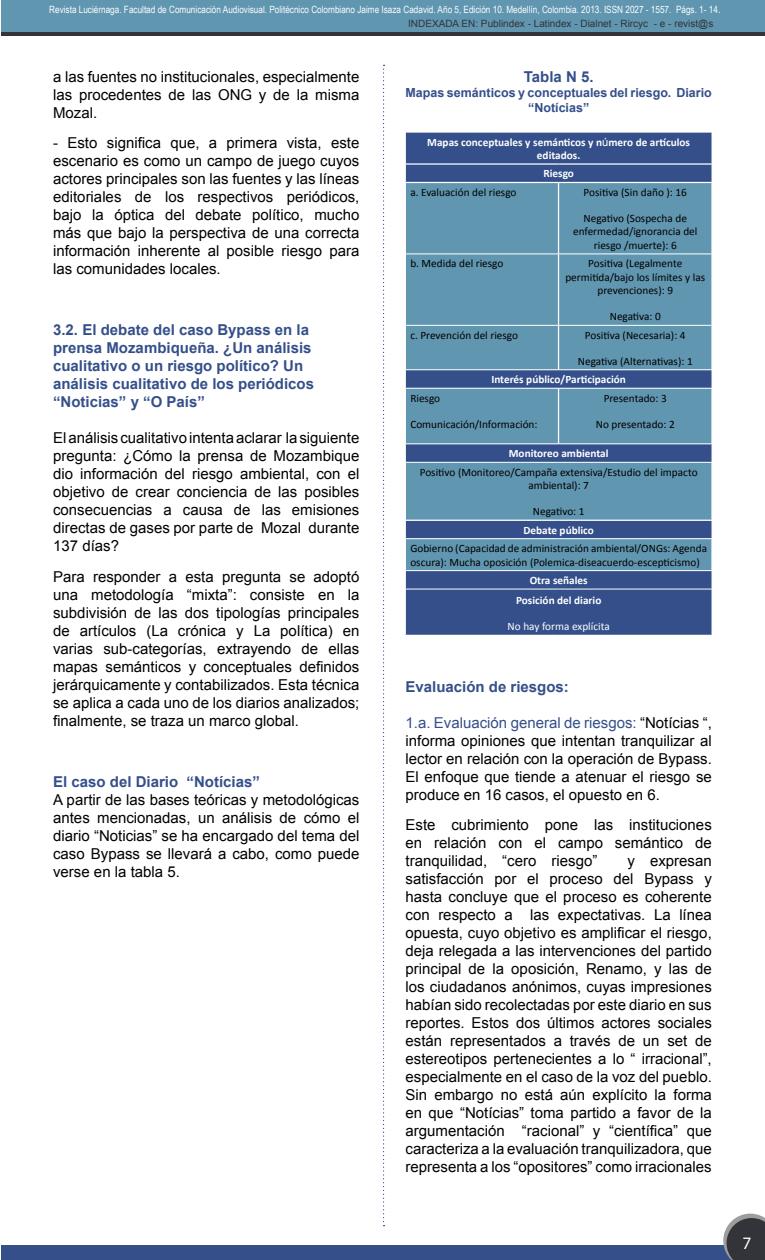
<style>
.page{position:relative;width:765px;height:1260px;background:#fff}
.page>*{position:absolute;margin:0;border:0;box-sizing:border-box;transform-origin:0 0}
.t1{font:17.5px "Myriad Pro";color:#fff}
.t2{font:15px/18px "Arial";color:#000;text-align:justify}
.t3{font:700 15px/18px "Arial";color:#344f8a}
.t4{font:700 12.5px/15px "Arial";color:#344f8a;text-align:center}
.t5{font:11.25px/13.5px "Calibri";color:#000;text-align:center}
.t6{font:700 11.25px/13.5px "Calibri";color:#fff;text-align:center}
.t7{font:11.25px "Calibri";color:#fff}
.t8{font:10px "Arial Narrow";color:#fafdff}
.t9{font:10px "Arial";color:#33333a}
.s1{font-size:11.25px}
.s2{font-family:"Arial";font-weight:400}
.s3{color:#344f8a}
</style>
<div class="page">
<div style="left:1px;top:1245px;width:736px;height:14px;background:#344f8a"></div>
<div style="left:1px;top:0;width:764px;height:36px;background:#6196b0"></div>
<hr style="left:1px;top:32px;width:764px;height:4px;background:#33333a">
<svg style="left:723px;top:1214px;width:42px;height:46px;background:#54555c"></svg>
<svg style="left:383px;top:65px;width:2px;height:1161px"></svg>
<div style="left:406px;top:133px;width:306px;height:502px;background:#344f8a"></div>
<svg style="left:406px;top:183px;width:306px;height:387px;background:#5c8dab"></svg>
<svg style="left:405px;top:164px;width:1px;height:18px"></svg>
<hr style="left:406px;top:163px;width:153px;height:2px;background:#fff">
<hr style="left:559px;top:163px;width:153px;height:2px;background:#fff">
<svg style="left:405px;top:370px;width:1px;height:18px"></svg>
<svg style="left:405px;top:445px;width:1px;height:17px"></svg>
<svg style="left:405px;top:521px;width:1px;height:17px"></svg>
<svg style="left:405px;top:571px;width:1px;height:18px"></svg>
<hr style="left:405px;top:589px;width:154px;height:1px;background:#fff">
<hr style="left:559px;top:589px;width:153px;height:1px;background:#fff">
<hr style="left:405px;top:182px;width:154px;height:1px;background:#fff">
<hr style="left:559px;top:182px;width:154px;height:1px;background:#fff">
<hr style="left:558px;top:183px;width:1px;height:71px;background:#fff">
<hr style="left:711px;top:183px;width:2px;height:71px;background:#fff">
<hr style="left:558px;top:254px;width:1px;height:71px;background:#fff">
<hr style="left:711px;top:254px;width:2px;height:71px;background:#fff">
<hr style="left:558px;top:326px;width:1px;height:43px;background:#fff">
<hr style="left:711px;top:325px;width:2px;height:44px;background:#fff">
<hr style="left:406px;top:254px;width:153px;height:1px;background:#fff">
<hr style="left:559px;top:254px;width:152px;height:1px;background:#fff">
<hr style="left:406px;top:325px;width:153px;height:1px;background:#fff">
<hr style="left:559px;top:325px;width:152px;height:1px;background:#fff">
<hr style="left:405px;top:369px;width:154px;height:1px;background:#fff">
<hr style="left:559px;top:369px;width:154px;height:1px;background:#fff">
<hr style="left:405px;top:388px;width:154px;height:1px;background:#fff">
<hr style="left:559px;top:388px;width:154px;height:1px;background:#fff">
<hr style="left:558px;top:389px;width:1px;height:55px;background:#fff">
<hr style="left:711px;top:389px;width:2px;height:55px;background:#fff">
<hr style="left:405px;top:444px;width:154px;height:1px;background:#fff">
<hr style="left:559px;top:444px;width:154px;height:1px;background:#fff">
<hr style="left:405px;top:462px;width:154px;height:1px;background:#fff">
<hr style="left:559px;top:462px;width:154px;height:1px;background:#fff">
<hr style="left:711px;top:463px;width:2px;height:57px;background:#fff">
<hr style="left:405px;top:520px;width:154px;height:1px;background:#fff">
<hr style="left:559px;top:520px;width:154px;height:1px;background:#fff">
<hr style="left:405px;top:538px;width:154px;height:1px;background:#fff">
<hr style="left:559px;top:538px;width:154px;height:1px;background:#fff">
<hr style="left:711px;top:539px;width:2px;height:31px;background:#fff">
<hr style="left:405px;top:570px;width:154px;height:1px;background:#fff">
<hr style="left:559px;top:570px;width:154px;height:1px;background:#fff">
<p class="t8" style="left:49px;top:3px;width:673px">Revista Luciérnaga. Facultad de Comunicación Audiovisual. Politécnico Colombiano Jaime Isaza Cadavid. Año 5, Edición 10. Medellín, Colombia. 2013. ISSN 2027 - 1557. Págs. 1- 14<span class="s1">.</span></p>
<p class="t9" style="left:408px;top:17px;width:307px">INDEXADA EN: Publindex - Latindex - Dialnet - Rircyc - e - revist@s</p>
<p class="t2" style="left:53px;top:67px;width:308px">a las fuentes no institucionales, especialmente las procedentes de las ONG y de la misma Mozal.</p>
<p class="t2" style="left:53px;top:134px;width:308px">- Esto significa que, a primera vista, este escenario es como un campo de juego cuyos actores principales son las fuentes y las líneas editoriales de los respectivos periódicos, bajo la óptica del debate político, mucho más que bajo la perspectiva de una correcta información inherente al posible riesgo para las comunidades locales.</p>
<p class="t3" style="left:53px;top:321px;width:262px">3.2. El debate del caso Bypass en la prensa Mozambiqueña. ¿Un análisis cualitativo o un riesgo político? Un análisis cualitativo de los periódicos “Noticias” y “O País”</p>
<p class="t2" style="left:53px;top:429px;width:308px">El análisis cualitativo intenta aclarar la siguiente pregunta: ¿Cómo la prensa de Mozambique dio información del riesgo ambiental, con el objetivo de crear conciencia de las posibles consecuencias a causa de las emisiones directas de gases por parte de Mozal durante 137 días?</p>
<p class="t2" style="left:53px;top:567px;width:308px">Para responder a esta pregunta se adoptó una metodología “mixta”: consiste en la subdivisión de las dos tipologías principales de artículos (La crónica y La política) en varias sub-categorías, extrayendo de ellas mapas semánticos y conceptuales definidos jerárquicamente y contabilizados. Esta técnica se aplica a cada uno de los diarios analizados; finalmente, se traza un marco global.</p>
<p class="t3" style="left:53px;top:773px;width:208px">El caso del Diario “Notícias”</p>
<p class="t2" style="left:53px;top:790px;width:308px">A partir de las bases teóricas y metodológicas antes mencionadas, un análisis de cómo el diario “Noticias” se ha encargado del tema del caso Bypass se llevará a cabo, como puede verse en la tabla 5.</p>
<p class="t3" style="left:524px;top:68px;width:71px">Tabla N 5.</p>
<p class="t4" style="left:406px;top:85px;width:308px">Mapas semánticos y conceptuales del riesgo. Diario “Notícias”</p>
<p class="t6" style="left:427px;top:135px;width:264px">Mapas conceptuales y semánticos y n<span class="s2">ú</span>mero de artículos editados.</p>
<p class="t6" style="left:543px;top:167px;width:32px">Riesgo</p>
<p class="t5" style="left:410px;top:185px;width:108px">a. Evaluación del riesgo</p>
<p class="t5" style="left:584px;top:185px;width:105px">Positiva (Sin daño ): 16</p>
<p class="t5" style="left:573px;top:211px;width:126px">Negativo (Sospecha de enfermedad/ignorancia del riesgo /muerte): 6</p>
<p class="t5" style="left:410px;top:257px;width:95px">b. Medida del riesgo</p>
<p class="t5" style="left:565px;top:257px;width:141px">Positiva (Legalmente permitida/bajo los límites y las prevenciones): 9</p>
<p class="t5" style="left:610px;top:310px;width:53px">Negativa: 0</p>
<p class="t5" style="left:410px;top:328px;width:109px">c. Prevención del riesgo</p>
<p class="t5" style="left:585px;top:328px;width:102px">Positiva (Necesaria): 4</p>
<p class="t5" style="left:578px;top:354px;width:116px">Negativa (Alternativas): 1</p>
<p class="t6" style="left:491px;top:373px;width:136px">Interés público/Participación</p>
<p class="t5" style="left:410px;top:391px;width:31px">Riesgo</p>
<p class="t5" style="left:410px;top:417px;width:129px">Comunicación/Información:</p>
<p class="t5" style="left:604px;top:391px;width:65px">Presentado: 3</p>
<p class="t5" style="left:596px;top:417px;width:80px">No presentado: 2</p>
<p class="t6" style="left:509px;top:447px;width:101px">Monitoreo ambiental</p>
<p class="t5" style="left:420px;top:465px;width:279px">Positivo (Monitoreo/Campaña extensiva/Estudio del impacto ambiental): 7</p>
<p class="t5" style="left:533px;top:505px;width:53px">Negativo: 1</p>
<p class="t6" style="left:523px;top:523px;width:72px">Debate público</p>
<p class="t5" style="left:410px;top:542px;width:298px;text-align:left">Gobierno (Capacidad de administración ambiental/ONGs: Agenda oscura): Mucha oposición (Polemica-diseacuerdo-escepticismo)</p>
<p class="t6" style="left:516px;top:570px;width:87px;line-height:20.4px">Otra señales<br>Posición del diario</p>
<p class="t7" style="left:508px;top:620px;width:104px">No hay forma explícita</p>
<p class="t3" style="left:406px;top:678px;width:165px">Evaluación de riesgos:</p>
<p class="t2" style="left:406px;top:714px;width:308px"><span class="s3">1.a. Evaluación general de riesgos:</span> “Notícias “, informa opiniones que intentan tranquilizar al lector en relación con la operación de Bypass.<br>El enfoque que tiende a atenuar el riesgo se produce en 16 casos, el opuesto en 6.</p>
<p class="t2" style="left:406px;top:816px;width:308px">Este cubrimiento pone las instituciones en relación con el campo semántico de tranquilidad, “cero riesgo”</p>
<p class="t2" style="left:406px;top:852px;width:308px;text-indent:222px">y expresan satisfacción por el proceso del Bypass y hasta concluye que el proceso es coherente con respecto a las expectativas. La línea opuesta, cuyo objetivo es amplificar el riesgo, deja relegada a las intervenciones del partido principal de la oposición, Renamo, y las de los ciudadanos anónimos, cuyas impresiones habían sido recolectadas por este diario en sus reportes. Estos dos últimos actores sociales están representados a través de un set de estereotipos pertenecientes a lo “ irracional”, especialmente en el caso de la voz del pueblo.<br>Sin embargo no está aún explícito la forma en que “Notícias” toma partido a favor de la argumentación “racional” y “científica” que caracteriza a la evaluación tranquilizadora, que representa a los “opositores” como irracionales</p>
<p class="t1" style="left:743px;top:1232px;width:10px">7</p>
</div>
